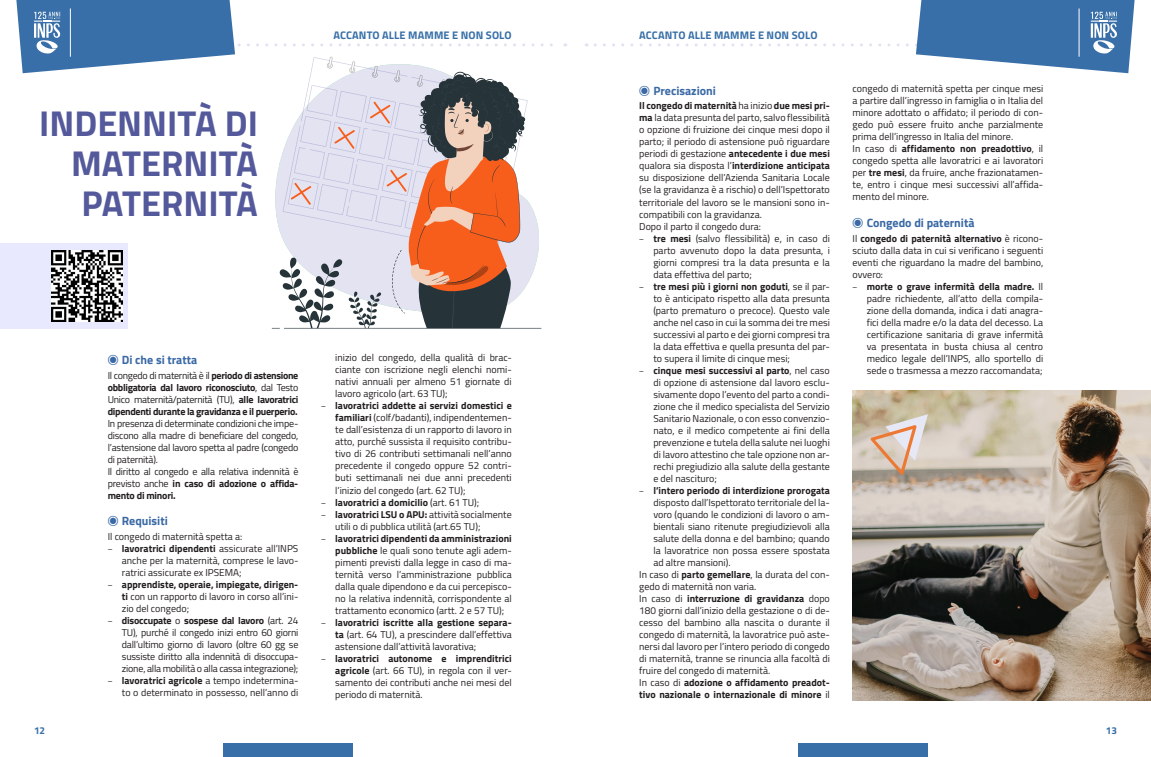
<style>
.page{position:relative;width:1151px;height:757px;background:#fff}
.page>*{position:absolute;margin:0;border:0;box-sizing:border-box;transform-origin:0 0}
.t1{font:700 36px/40px "Titillium Web";color:#54599c;text-align:justify}
.t2{font:700 12px "Titillium Web";color:#3a69a5}
.t3{font:700 11px "Titillium Web";letter-spacing:.01em;color:#386fa8}
.t4{font:10px/12px "Titillium Web";color:#231f20;text-align:justify}
.t5{font:700 10px/12px "Titillium Web";color:#231f20;text-align:justify}
.t6{font:10px/12px "Titillium Web";letter-spacing:-.02em;color:#231f20}
.t7{font:700 10px "Titillium Web";color:#386fa8}
.s1{font-family:"Source Sans Pro";font-weight:400}
.s2{font-weight:400}
.s3{font-weight:700}
.s4{font-family:"Source Sans Pro"}
</style>
<div class="page">
<div style="left:798px;top:743px;width:130px;height:14px;background:#386fa8"></div>
<div style="left:223px;top:743px;width:129px;height:14px;background:#386fa8"></div>
<svg style="left:595px;top:0;width:540px;height:73px"></svg>
<svg style="left:13px;top:0;width:553px;height:329px"></svg>
<div style="left:0;top:243px;width:128px;height:85px;background:#e8e9fe"></div>
<img style="left:852px;top:390px;width:299px;height:310px">
<svg style="left:870px;top:414px;width:58px;height:61px;background:#d4bfaf"></svg>
<img style="left:52px;top:251px;width:70px;height:70px">
<h1 class="t1" style="left:71px;top:101px;width:188px;text-indent:-32px">INDENNITÀ DI MATERNITÀ PATERNITÀ</h1>
<p class="t2" style="left:108px;top:350px;width:91px"><span class="s1">◉</span> Di che si tratta</p>
<p class="t5" style="left:108px;top:368px;width:192px"><span class="s2">Il congedo di maternità è il</span> periodo di astensione obbligatoria dal lavoro riconosciuto<span class="s2">, dal Testo Unico maternità/paternità (TU),</span> alle lavoratrici dipendenti durante la gravidanza e il puerperio.</p>
<p class="t6" style="left:108px;top:417px;width:192px">In presenza di determinate condizioni che impe&shy;discono alla madre di beneficiare del congedo, l’astensione dal lavoro spetta al padre (congedo di paternità).<br>Il diritto al congedo e alla relativa indennità è previsto anche <span class="s3">in caso di adozione o affida&shy;mento di minori.</span></p>
<p class="t2" style="left:108px;top:512px;width:62px"><span class="s1">◉</span> Requisiti</p>
<p class="t4" style="left:108px;top:530px;width:136px">Il congedo di maternità spetta a:</p>
<p class="t4" style="left:122px;top:542px;width:178px;text-indent:-14px"><span class="s4">–</span> <span class="s3">lavoratrici dipendenti</span> assicurate all’INPS anche per la maternità, comprese le lavo&shy;ratrici assicurate ex IPSEMA;</p>
<p class="t4" style="left:122px;top:578px;width:178px;text-indent:-14px"><span class="s4">–</span> <span class="s3">apprendiste, operaie, impiegate, dirigen&shy;ti</span> con un rapporto di lavoro in corso all’ini&shy;zio del congedo;</p>
<p class="t4" style="left:122px;top:614px;width:178px;text-indent:-14px"><span class="s4">–</span> <span class="s3">disoccupate</span> o <span class="s3">sospese dal lavoro</span> (art. 24<br>TU), purché il congedo inizi entro 60 giorni dall’ultimo giorno di lavoro (oltre 60 gg se sussiste diritto alla indennità di disoccupa&shy;zione, alla mobilità o alla cassa integrazione);</p>
<p class="t4" style="left:108px;top:674px;width:192px;text-align:right"><span class="s4">–</span> <span class="s3">lavoratrici agricole</span> a tempo indetermina&shy;to o determinato in possesso, nell’anno di</p>
<p class="t3" style="left:333px;top:27px;width:180px">ACCANTO ALLE MAMME E NON SOLO</p>
<p class="t3" style="left:639px;top:27px;width:180px">ACCANTO ALLE MAMME E NON SOLO</p>
<p class="t4" style="left:335px;top:351px;width:178px">inizio del congedo, della qualità di brac&shy;ciante con iscrizione negli elenchi nomi&shy;nativi annuali per almeno 51 giornate di lavoro agricolo (art. 63 TU);</p>
<p class="t4" style="left:335px;top:399px;width:178px;text-indent:-14px"><span class="s4">–</span> <span class="s3">lavoratrici addette ai servizi domestici e familiari</span> (colf/badanti), indipendentemen&shy;te dall’esistenza di un rapporto di lavoro in atto, purché sussista il requisito contribu&shy;tivo di 26 contributi settimanali nell’anno precedente il congedo oppure 52 contri&shy;buti settimanali nei due anni precedenti l’inizio del congedo (art. 62 TU);</p>
<p class="t5" style="left:321px;top:495px;width:160px"><span class="s1">–</span> lavoratrici a domicilio <span class="s2">(art. 61 TU);</span></p>
<p class="t4" style="left:335px;top:507px;width:178px;text-indent:-14px"><span class="s4">–</span> <span class="s3">lavoratrici LSU o APU:</span> attività socialmente utili o di pubblica utilità (art.65 TU);</p>
<p class="t4" style="left:335px;top:531px;width:178px;text-indent:-14px"><span class="s4">–</span> <span class="s3">lavoratrici dipendenti da amministrazioni pubbliche</span> le quali sono tenute agli adem&shy;pimenti previsti dalla legge in caso di ma&shy;ternità verso l’amministrazione pubblica dalla quale dipendono e da cui percepisco&shy;no la relativa indennità, corrispondente al trattamento economico (artt. 2 e 57 TU);</p>
<p class="t4" style="left:335px;top:615px;width:178px;text-indent:-14px"><span class="s4">–</span> <span class="s3">lavoratrici iscritte alla gestione separa&shy;ta</span> (art. 64 TU), a prescindere dall’effettiva astensione dall’attività lavorativa;</p>
<p class="t4" style="left:335px;top:651px;width:178px;text-indent:-14px"><span class="s4">–</span> <span class="s3">lavoratrici autonome e imprenditrici agricole</span> (art. 66 TU), in regola con il ver&shy;samento dei contributi anche nei mesi del periodo di maternità.</p>
<p class="t2" style="left:639px;top:81px;width:78px"><span class="s1">◉</span> Precisazioni</p>
<p class="t4" style="left:639px;top:99px;width:192px;text-align:left"><span class="s3">Il congedo di maternità</span> ha inizio <span class="s3">due mesi pri&shy;ma</span> la data presunta del parto, salvo flessibilità o opzione di fruizione dei cinque mesi dopo il parto; il periodo di astensione può riguardare periodi di gestazione <span class="s3">antecedente i due mesi </span>qualora sia disposta l’<span class="s3">interdizione anticipata </span>su disposizione dell’Azienda Sanitaria Locale (se la gravidanza è a rischio) o dell’Ispettorato territoriale del lavoro se le mansioni sono in&shy;compatibili con la gravidanza.<br>Dopo il parto il congedo dura:</p>
<p class="t4" style="left:653px;top:231px;width:178px;text-indent:-14px"><span class="s4">–</span> <span class="s3">tre mesi</span> (salvo flessibilità) e, in caso di parto avvenuto dopo la data presunta, i giorni compresi tra la data presunta e la data effettiva del parto;</p>
<p class="t4" style="left:653px;top:279px;width:178px;text-indent:-14px"><span class="s4">–</span> <span class="s3">tre mesi più i giorni non goduti</span>, se il par&shy;to è anticipato rispetto alla data presunta (parto prematuro o precoce). Questo vale anche nel caso in cui la somma dei tre mesi successivi al parto e dei giorni compresi tra la data effettiva e quella presunta del par&shy;to supera il limite di cinque mesi;</p>
<p class="t4" style="left:653px;top:363px;width:178px;text-indent:-14px"><span class="s4">–</span> <span class="s3">cinque mesi successivi al parto</span>, nel caso di opzione di astensione dal lavoro esclu&shy;sivamente dopo l’evento del parto a condi&shy;zione che il medico specialista del Servizio Sanitario Nazionale, o con esso convenzio&shy;nato, e il medico competente ai fini della prevenzione e tutela della salute nei luoghi di lavoro attestino che tale opzione non ar&shy;rechi pregiudizio alla salute della gestante e del nascituro;</p>
<p class="t5" style="left:639px;top:483px;width:192px"><span class="s1">–</span> l’intero periodo di interdizione prorogata</p>
<p class="t4" style="left:653px;top:495px;width:178px">disposto dall’Ispettorato territoriale del la-</p>
<p class="t4" style="left:653px;top:507px;width:178px">voro (quando le condizioni di lavoro o am-</p>
<p class="t4" style="left:653px;top:519px;width:178px">bientali siano ritenute pregiudizievoli alla</p>
<p class="t4" style="left:653px;top:531px;width:178px">salute della donna e del bambino; quando</p>
<p class="t4" style="left:653px;top:543px;width:178px">la lavoratrice non possa essere spostata</p>
<p class="t4" style="left:653px;top:555px;width:79px">ad altre mansioni).</p>
<p class="t4" style="left:639px;top:567px;width:192px">In caso di <span class="s3">parto gemellare</span>, la durata del con-</p>
<p class="t4" style="left:639px;top:579px;width:119px">gedo di maternità non varia.</p>
<p class="t5" style="left:639px;top:591px;width:192px"><span class="s2">In caso di</span> interruzione di gravidanza <span class="s2">dopo</span></p>
<p class="t4" style="left:639px;top:603px;width:192px">180 giorni dall’inizio della gestazione o di de-</p>
<p class="t4" style="left:639px;top:615px;width:192px">cesso del bambino alla nascita o durante il</p>
<p class="t4" style="left:639px;top:627px;width:192px">congedo di maternità, la lavoratrice può aste-</p>
<p class="t4" style="left:639px;top:639px;width:192px">nersi dal lavoro per l’intero periodo di congedo</p>
<p class="t4" style="left:639px;top:651px;width:192px">di maternità, tranne se rinuncia alla facoltà di</p>
<p class="t4" style="left:639px;top:663px;width:132px">fruire del congedo di maternità.</p>
<p class="t5" style="left:639px;top:675px;width:192px"><span class="s2">In caso di</span> adozione o affidamento preadot-</p>
<p class="t5" style="left:639px;top:687px;width:192px">tivo nazionale o internazionale di minore <span class="s2">il</span></p>
<p class="t4" style="left:852px;top:82px;width:192px;text-align:left">congedo di maternità spetta per cinque mesi a partire dall’ingresso in famiglia o in Italia del minore adottato o affidato; il periodo di con&shy;gedo può essere fruito anche parzialmente prima dell’ingresso in Italia del minore.<br>In caso di <span class="s3">affidamento non preadottivo</span>, il congedo spetta alle lavoratrici e ai lavoratori per <span class="s3">tre mesi</span>, da fruire, anche frazionatamen&shy;te, entro i cinque mesi successivi all’affida&shy;mento del minore.</p>
<p class="t2" style="left:852px;top:213px;width:123px"><span class="s1">◉</span> Congedo di paternità</p>
<p class="t4" style="left:852px;top:232px;width:192px">Il <span class="s3">congedo di paternità alternativo</span> è ricono&shy;sciuto dalla data in cui si verificano i seguenti eventi che riguardano la madre del bambino, ovvero:</p>
<p class="t4" style="left:867px;top:280px;width:178px;text-indent:-14px"><span class="s4">–</span> <span class="s3">morte o grave infermità della madre.</span> Il padre richiedente, all’atto della compila&shy;zione della domanda, indica i dati anagra&shy;fici della madre e/o la data del decesso. La certificazione sanitaria di grave infermità va presentata in busta chiusa al centro medico legale dell’INPS, allo sportello di sede o trasmessa a mezzo raccomandata;</p>
<p class="t7" style="left:34px;top:723px;width:13px">12</p>
<p class="t7" style="left:1106px;top:723px;width:13px">13</p>
</div>
